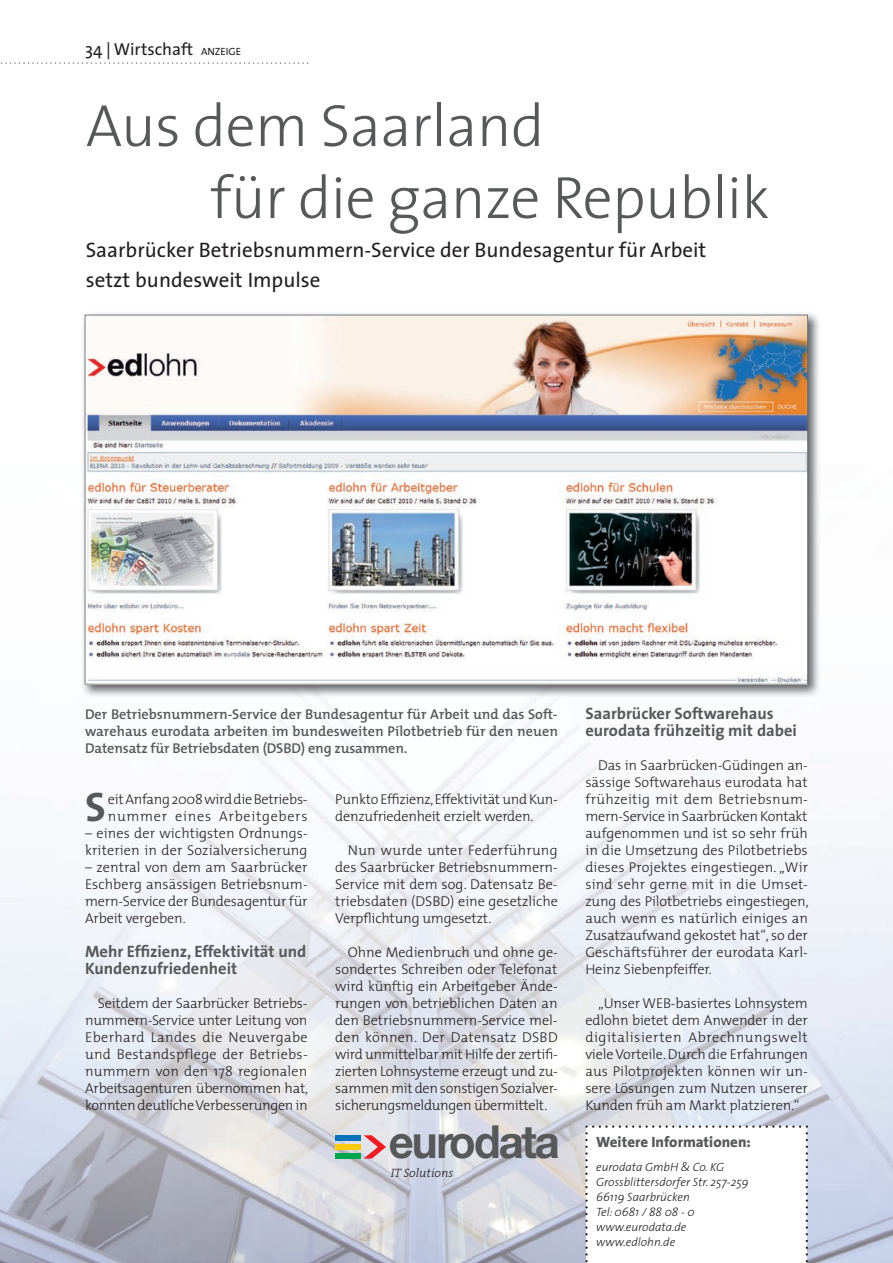
<style>
.page{position:relative;width:893px;height:1263px;background:#fff}
.page>*{position:absolute;margin:0;border:0;box-sizing:border-box;transform-origin:0 0}
.t1{font:300 60px/72px "The Sans";letter-spacing:-.01em;color:#57585a}
.t2{font:700 45.6px "Helvetica Neue";letter-spacing:-.05em;color:#57585a;scale:.96 1}
.t3{font:700 41.4px "The Sans";color:#57585a}
.t4{font:21px/30px "The Sans";color:#231f20}
.t5{font:17.25px "The Sans";color:#231f20}
.t6{font:700 16.5px/17px "The Sans";color:#57585a}
.t7{font:800 15px "The Sans";color:#57585a}
.t8{font:300 14.25px/17px "The Mix";letter-spacing:-.01em;color:#231f20;text-align:justify}
.t9{font:600 14.25px/17px "The Mix";letter-spacing:-.01em;color:#57585a;text-align:justify}
.t10{font:300 14.25px/17px "The Mix";letter-spacing:.01em;color:#231f20}
.t11{font:italic 300 12.15px "The Serif B3";color:#231f20}
.t12{font:italic 300 12px/15px "The Sans";color:#231f20}
.s1{font-size:10.5px}
</style>
<div class="page">
<img style="left:0;top:879px;width:105px;height:384px">
<img style="left:788px;top:819px;width:105px;height:444px">
<img style="left:105px;top:697px;width:683px;height:566px">
<svg style="left:0;top:62px;width:308px;height:2px"></svg>
<img style="left:82px;top:313px;width:737px;height:384px">
<img style="left:85px;top:315px;width:723px;height:369px">
<svg style="left:585px;top:1125px;width:223px;height:138px"></svg>
<svg style="left:364px;top:1135px;width:22px;height:23px"></svg>
<div style="left:335px;top:1152px;width:25px;height:6px;background:#00a54f"></div>
<div style="left:335px;top:1144px;width:25px;height:6px;background:#feca0a"></div>
<div style="left:335px;top:1135px;width:25px;height:6px;background:#0072bc"></div>
<p class="t5" style="left:85px;top:35px;width:157px">34 | Wirtschaft <span class="s1">ANZEIGE</span></p>
<h1 class="t1" style="left:211px;top:88px;width:561px;text-indent:-125px">Aus dem Saarland<br>für die ganze Republik</h1>
<h3 class="t4" style="left:86px;top:234px;width:622px">Saarbrücker Betriebsnummern-Service der Bundesagentur für Arbeit setzt bundesweit Impulse</h3>
<p class="t9" style="left:85px;top:705px;width:474px">Der Betriebsnummern-Service der Bundesagentur für Arbeit und das Soft&shy;warehaus eurodata arbeiten im bundesweiten Pilotbetrieb für den neuen Datensatz für Betriebsdaten (DSBD) eng zusammen.</p>
<h3 class="t3" style="left:85px;top:772px;width:22px">S</h3>
<p class="t8" style="left:108px;top:790px;width:201px">eit Anfang 2008 wird die Betriebs&shy;nummer eines Arbeitgebers</p>
<p class="t10" style="left:85px;top:824px;width:224px">– eines der wichtigsten Ordnungs&shy;kriterien in der Sozialversicherung</p>
<p class="t8" style="left:85px;top:858px;width:224px">– zentral von dem am Saarbrücker Eschberg ansässigen Betriebsnum&shy;mern-Service der Bundesagentur für Arbeit vergeben.</p>
<p class="t6" style="left:85px;top:942px;width:223px">Mehr Effizienz, Effektivität und<br>Kundenzufriedenheit</p>
<p class="t8" style="left:85px;top:994px;width:225px;text-indent:13px">Seitdem der Saarbrücker Betriebs&shy;nummern-Service unter Leitung von Eberhard Landes die Neuvergabe und Bestandspflege der Betriebs&shy;nummern von den 178 regionalen Arbeitsagenturen übernommen hat, konnten deutliche Verbesserungen in</p>
<p class="t8" style="left:335px;top:790px;width:224px">Punkto Effizienz, Effektivität und Kun&shy;denzufriedenheit erzielt werden.</p>
<p class="t8" style="left:335px;top:841px;width:224px;text-indent:13px">Nun wurde unter Federführung des Saarbrücker Betriebsnummern-Service mit dem sog. Datensatz Be&shy;triebsdaten (DSBD) eine gesetzliche Verpflichtung umgesetzt.</p>
<p class="t8" style="left:335px;top:943px;width:224px;text-indent:13px">Ohne Medienbruch und ohne ge&shy;sondertes Schreiben oder Telefonat wird künftig ein Arbeitgeber Ände&shy;rungen von betrieblichen Daten an den Betriebsnummern-Service mel&shy;den können. Der Datensatz DSBD wird unmittelbar mit Hilfe der zertifi&shy;zierten Lohnsysteme erzeugt und zu&shy;sammen mit den sonstigen Sozialver&shy;sicherungsmeldungen übermittelt.</p>
<h2 class="t2" style="left:389px;top:1114px;width:180px">eurodata</h2>
<p class="t11" style="left:391px;top:1166px;width:64px">IT Solutions</p>
<p class="t6" style="left:585px;top:704px;width:213px">Saarbrücker Softwarehaus eurodata frühzeitig mit dabei</p>
<p class="t8" style="left:585px;top:756px;width:225px;text-indent:13px">Das in Saarbrücken-Güdingen an&shy;sässige Softwarehaus eurodata hat frühzeitig mit dem Betriebsnum&shy;mern-Service in Saarbrücken Kontakt aufgenommen und ist so sehr früh in die Umsetzung des Pilotbetriebs dieses Projektes eingestiegen. „Wir sind sehr gerne mit in die Umset&shy;zung des Pilotbetriebs eingestiegen, auch wenn es natürlich einiges an Zusatzaufwand gekostet hat“, so der Geschäftsführer der eurodata Karl-Heinz Siebenpfeiffer.</p>
<p class="t8" style="left:585px;top:994px;width:224px;text-indent:13px">„Unser WEB-basiertes Lohnsystem edlohn bietet dem Anwender in der digitalisierten Abrechnungswelt viele Vorteile. Durch die Erfahrungen aus Pilotprojekten können wir un&shy;sere Lösungen zum Nutzen unserer Kunden früh am Markt platzieren.“</p>
<p class="t7" style="left:596px;top:1129px;width:156px">Weitere Informationen:</p>
<p class="t12" style="left:596px;top:1158px;width:154px">eurodata GmbH &amp; Co. KG<br>Grossblittersdorfer Str. 257-259<br>66119 Saarbrücken<br>Tel: 0681 / 88 08 - 0 www.eurodata.de www.edlohn.de</p>
</div>
